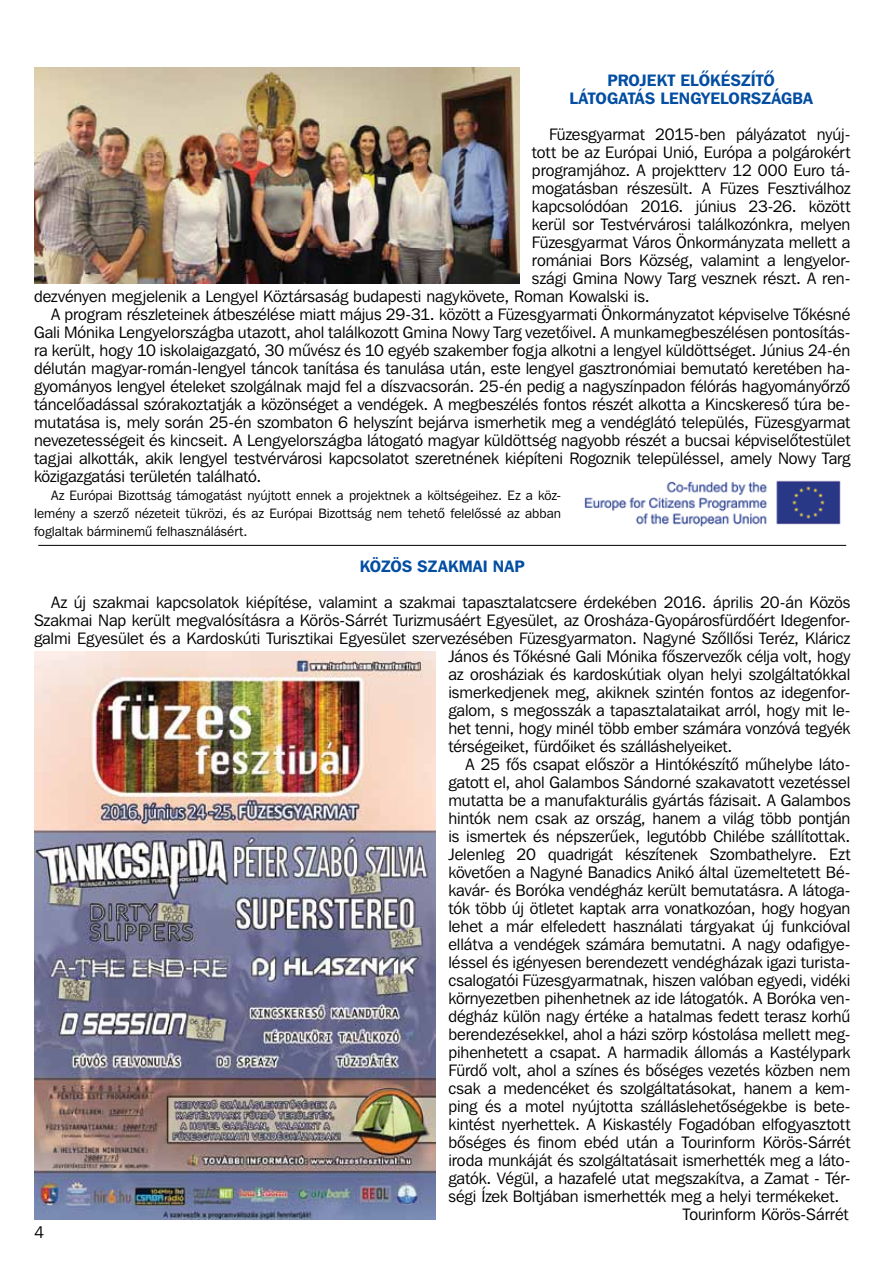
<style>
.page{position:relative;width:893px;height:1263px;background:#fff}
.page>*{position:absolute;margin:0;border:0;box-sizing:border-box;transform-origin:0 0}
.t1{font:16.5px "Franklin Gothic Bk HU Book";letter-spacing:-.005em;color:#000}
.t2{font:16.5px/18px "Franklin Gothic Demi HU Demi";letter-spacing:.005em;color:#034ea2;text-align:center}
.t3{font:13.5px/18px "Franklin Gothic Bk HU Book";letter-spacing:.005em;color:#000;text-align:justify}
</style>
<div class="page">
<hr style="left:38px;top:545px;width:808px;height:1px;background:#000">
<img style="left:34px;top:68px;width:485px;height:216px">
<img style="left:34px;top:652px;width:402px;height:568px">
<img style="left:584px;top:480px;width:257px;height:47px">
<p class="t2" style="left:569px;top:71px;width:245px">PROJEKT ELÔKÉSZÍTÔ<br>LÁTOGATÁS LENGYELORSZÁGBA</p>
<p class="t1" style="left:549px;top:124px;width:303px">Füzesgyarmat 2015-ben pályázatot nyúj-</p>
<p class="t1" style="left:532px;top:142px;width:320px">tott be az Európai Unió, Európa a polgárokért</p>
<p class="t1" style="left:532px;top:160px;width:320px">programjához. A projektterv 12 000 Euro tá-</p>
<p class="t1" style="left:532px;top:178px;width:320px">mogatásban részesült. A Füzes Fesztiválhoz</p>
<p class="t1" style="left:532px;top:196px;width:320px">kapcsolódóan 2016. június 23-26. között</p>
<p class="t1" style="left:532px;top:214px;width:320px">kerül sor Testvérvárosi találkozónkra, melyen</p>
<p class="t1" style="left:532px;top:232px;width:320px">Füzesgyarmat Város Önkormányzata mellett a</p>
<p class="t1" style="left:532px;top:250px;width:320px">romániai Bors Község, valamint a lengyelor-</p>
<p class="t1" style="left:532px;top:268px;width:320px">szági Gmina Nowy Targ vesznek részt. A ren-</p>
<p class="t1" style="left:34px;top:286px;width:617px">dezvényen megjelenik a Lengyel Köztársaság budapesti nagykövete, Roman Kowalski is.</p>
<p class="t1" style="left:51px;top:304px;width:801px">A program részleteinek átbeszélése miatt május 29-31. között a Füzesgyarmati Önkormányzatot képviselve Tôkésné</p>
<p class="t1" style="left:34px;top:322px;width:818px">Gali Mónika Lengyelországba utazott, ahol találkozott Gmina Nowy Targ vezetôivel. A munkamegbeszélésen pontosítás-</p>
<p class="t1" style="left:34px;top:340px;width:818px">ra került, hogy 10 iskolaigazgató, 30 mûvész és 10 egyéb szakember fogja alkotni a lengyel küldöttséget. Június 24-én</p>
<p class="t1" style="left:34px;top:358px;width:818px">délután magyar-román-lengyel táncok tanítása és tanulása után, este lengyel gasztronómiai bemutató keretében ha-</p>
<p class="t1" style="left:34px;top:376px;width:818px">gyományos lengyel ételeket szolgálnak majd fel a díszvacsorán. 25-én pedig a nagyszínpadon félórás hagyományôrzô</p>
<p class="t1" style="left:34px;top:394px;width:818px">táncelôadással szórakoztatják a közönséget a vendégek. A megbeszélés fontos részét alkotta a Kincskeresô túra be-</p>
<p class="t1" style="left:34px;top:412px;width:818px">mutatása is, mely során 25-én szombaton 6 helyszínt bejárva ismerhetik meg a vendéglátó település, Füzesgyarmat</p>
<p class="t1" style="left:34px;top:430px;width:818px">nevezetességeit és kincseit. A Lengyelországba látogató magyar küldöttség nagyobb részét a bucsai képviselôtestület</p>
<p class="t1" style="left:34px;top:448px;width:818px">tagjai alkották, akik lengyel testvérvárosi kapcsolatot szeretnének kiépíteni Rogoznik településsel, amely Nowy Targ</p>
<p class="t1" style="left:34px;top:466px;width:229px">közigazgatási területén található.</p>
<p class="t3" style="left:34px;top:486px;width:529px;text-indent:17px">Az Európai Bizottság támogatást nyújtott ennek a projektnek a költségeihez. Ez a köz&shy;lemény a szerzõ nézeteit tükrözi, és az Európai Bizottság nem tehetõ felelõssé az abban foglaltak bárminemû felhasználásért.</p>
<p class="t2" style="left:360px;top:557px;width:167px">KÖZÖS SZAKMAI NAP</p>
<p class="t1" style="left:51px;top:592px;width:801px">Az új szakmai kapcsolatok kiépítése, valamint a szakmai tapasztalatcsere érdekében 2016. április 20-án Közös</p>
<p class="t1" style="left:34px;top:610px;width:818px">Szakmai Nap került megvalósításra a Körös-Sárrét Turizmusáért Egyesület, az Orosháza-Gyopárosfürdôért Idegenfor-</p>
<p class="t1" style="left:34px;top:628px;width:818px">galmi Egyesület és a Kardoskúti Turisztikai Egyesület szervezésében Füzesgyarmaton. Nagyné Szôllôsi Teréz, Kláricz</p>
<p class="t1" style="left:448px;top:646px;width:403px">János és Tôkésné Gali Mónika fôszervezôk célja volt, hogy</p>
<p class="t1" style="left:448px;top:664px;width:403px">az orosháziak és kardoskútiak olyan helyi szolgáltatókkal</p>
<p class="t1" style="left:448px;top:682px;width:404px">ismerkedjenek meg, akiknek szintén fontos az idegenfor-</p>
<p class="t1" style="left:448px;top:700px;width:404px">galom, s megosszák a tapasztalataikat arról, hogy mit le-</p>
<p class="t1" style="left:448px;top:718px;width:403px">het tenni, hogy minél több ember számára vonzóvá tegyék</p>
<p class="t1" style="left:448px;top:736px;width:286px">térségeiket, fürdôiket és szálláshelyeiket.</p>
<p class="t1" style="left:465px;top:754px;width:387px">A 25 fôs csapat elôször a Hintókészítô mûhelybe láto-</p>
<p class="t1" style="left:448px;top:772px;width:403px">gatott el, ahol Galambos Sándorné szakavatott vezetéssel</p>
<p class="t1" style="left:448px;top:790px;width:404px">mutatta be a manufakturális gyártás fázisait. A Galambos</p>
<p class="t1" style="left:448px;top:808px;width:404px">hintók nem csak az ország, hanem a világ több pontján</p>
<p class="t1" style="left:448px;top:826px;width:403px">is ismertek és népszerûek, legutóbb Chilébe szállítottak.</p>
<p class="t1" style="left:448px;top:844px;width:403px">Jelenleg 20 quadrigát készítenek Szombathelyre. Ezt</p>
<p class="t1" style="left:448px;top:862px;width:404px">követôen a Nagyné Banadics Anikó által üzemeltetett Bé-</p>
<p class="t1" style="left:448px;top:880px;width:404px">kavár- és Boróka vendégház került bemutatásra. A látoga-</p>
<p class="t1" style="left:448px;top:898px;width:404px">tók több új ötletet kaptak arra vonatkozóan, hogy hogyan</p>
<p class="t1" style="left:448px;top:916px;width:403px">lehet a már elfeledett használati tárgyakat új funkcióval</p>
<p class="t1" style="left:448px;top:934px;width:404px">ellátva a vendégek számára bemutatni. A nagy odafigye-</p>
<p class="t1" style="left:448px;top:952px;width:403px">léssel és igényesen berendezett vendégházak igazi turista-</p>
<p class="t1" style="left:448px;top:970px;width:403px">csalogatói Füzesgyarmatnak, hiszen valóban egyedi, vidéki</p>
<p class="t1" style="left:448px;top:988px;width:404px">környezetben pihenhetnek az ide látogatók. A Boróka ven-</p>
<p class="t1" style="left:448px;top:1006px;width:403px">dégház külön nagy értéke a hatalmas fedett terasz korhû</p>
<p class="t1" style="left:448px;top:1024px;width:404px">berendezésekkel, ahol a házi szörp kóstolása mellett meg-</p>
<p class="t1" style="left:448px;top:1042px;width:403px">pihenhetett a csapat. A harmadik állomás a Kastélypark</p>
<p class="t1" style="left:448px;top:1060px;width:403px">Fürdô volt, ahol a színes és bôséges vezetés közben nem</p>
<p class="t1" style="left:448px;top:1078px;width:404px">csak a medencéket és szolgáltatásokat, hanem a kem-</p>
<p class="t1" style="left:448px;top:1096px;width:404px">ping és a motel nyújtotta szálláslehetôségekbe is bete-</p>
<p class="t1" style="left:448px;top:1114px;width:403px">kintést nyerhettek. A Kiskastély Fogadóban elfogyasztott</p>
<p class="t1" style="left:448px;top:1132px;width:403px">bôséges és finom ebéd után a Tourinform Körös-Sárrét</p>
<p class="t1" style="left:448px;top:1150px;width:404px">iroda munkáját és szolgáltatásait ismerhették meg a láto-</p>
<p class="t1" style="left:448px;top:1168px;width:404px">gatók. Végül, a hazafelé utat megszakítva, a Zamat - Tér-</p>
<p class="t1" style="left:448px;top:1186px;width:392px">ségi Ízek Boltjában ismerhették meg a helyi termékeket.</p>
<p class="t1" style="left:683px;top:1204px;width:167px">Tourinform Körös-Sárrét</p>
<p class="t1" style="left:34px;top:1222px;width:11px">4</p>
</div>
